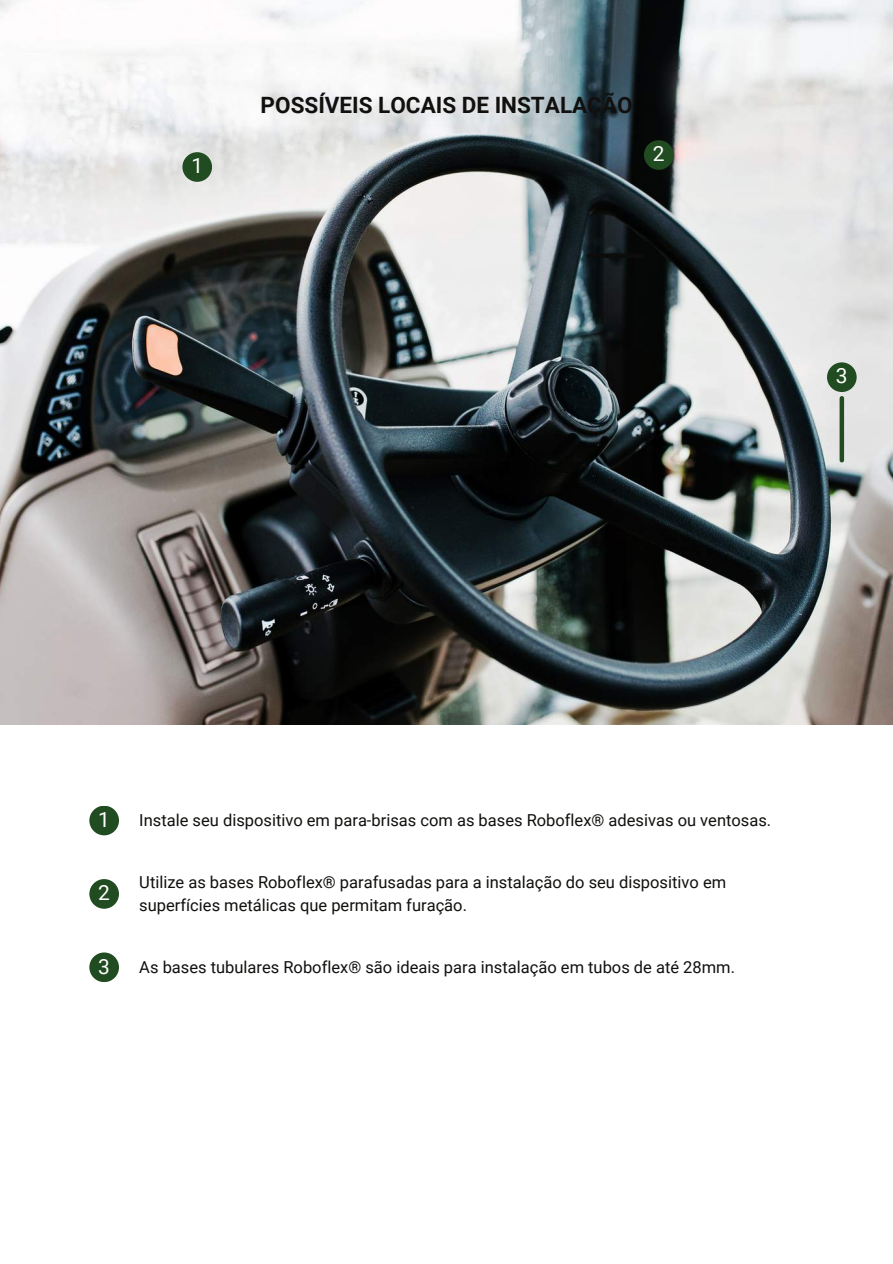
<style>
.page{position:relative;width:893px;height:1264px;background:#fff}
.page>*{position:absolute;margin:0;border:0;box-sizing:border-box;transform-origin:0 0}
.t1{font:700 22.5px "Roboto";color:#11100e}
.t2{font:20.85px "Roboto";color:#fff}
.t3{font:16.5px/22.5px "Roboto";color:#11100e}
</style>
<div class="page">
<img style="left:0;top:0;width:892px;height:724px">
<div style="left:182px;top:152px;width:30px;height:30px;background:#214b20;border-radius:50%"></div>
<div style="left:644px;top:140px;width:29px;height:30px;background:#214b20;border-radius:50%"></div>
<div style="left:826px;top:362px;width:30px;height:30px;background:#214b20;border-radius:50%"></div>
<div style="left:839px;top:398px;width:5px;height:62px;background:#214b20"></div>
<div style="left:588px;top:253px;width:53px;height:5px;background:#0c0c0b"></div>
<div style="left:89px;top:805px;width:30px;height:30px;background:#214b20;border-radius:50%"></div>
<div style="left:89px;top:879px;width:30px;height:29px;background:#214b20;border-radius:50%"></div>
<div style="left:89px;top:952px;width:30px;height:30px;background:#214b20;border-radius:50%"></div>
<p class="t2" style="left:191px;top:154px;width:13px">1</p>
<h1 class="t1" style="left:260px;top:92px;width:373px">POSSÍVEIS LOCAIS DE INSTALAÇÃO</h1>
<p class="t2" style="left:652px;top:142px;width:13px">2</p>
<p class="t2" style="left:835px;top:364px;width:13px">3</p>
<p class="t2" style="left:98px;top:807px;width:13px">1</p>
<p class="t3" style="left:139px;top:809px;width:633px">Instale seu dispositivo em para-brisas com as bases Roboflex® adesivas ou ventosas.</p>
<p class="t2" style="left:98px;top:880px;width:13px">2</p>
<p class="t3" style="left:139px;top:871px;width:588px">Utilize as bases Roboflex® parafusadas para a instalação do seu dispositivo em superfícies metálicas que permitam furação.</p>
<p class="t2" style="left:98px;top:954px;width:13px">3</p>
<p class="t3" style="left:139px;top:956px;width:597px">As bases tubulares Roboflex® são ideais para instalação em tubos de até 28mm.</p>
</div>
